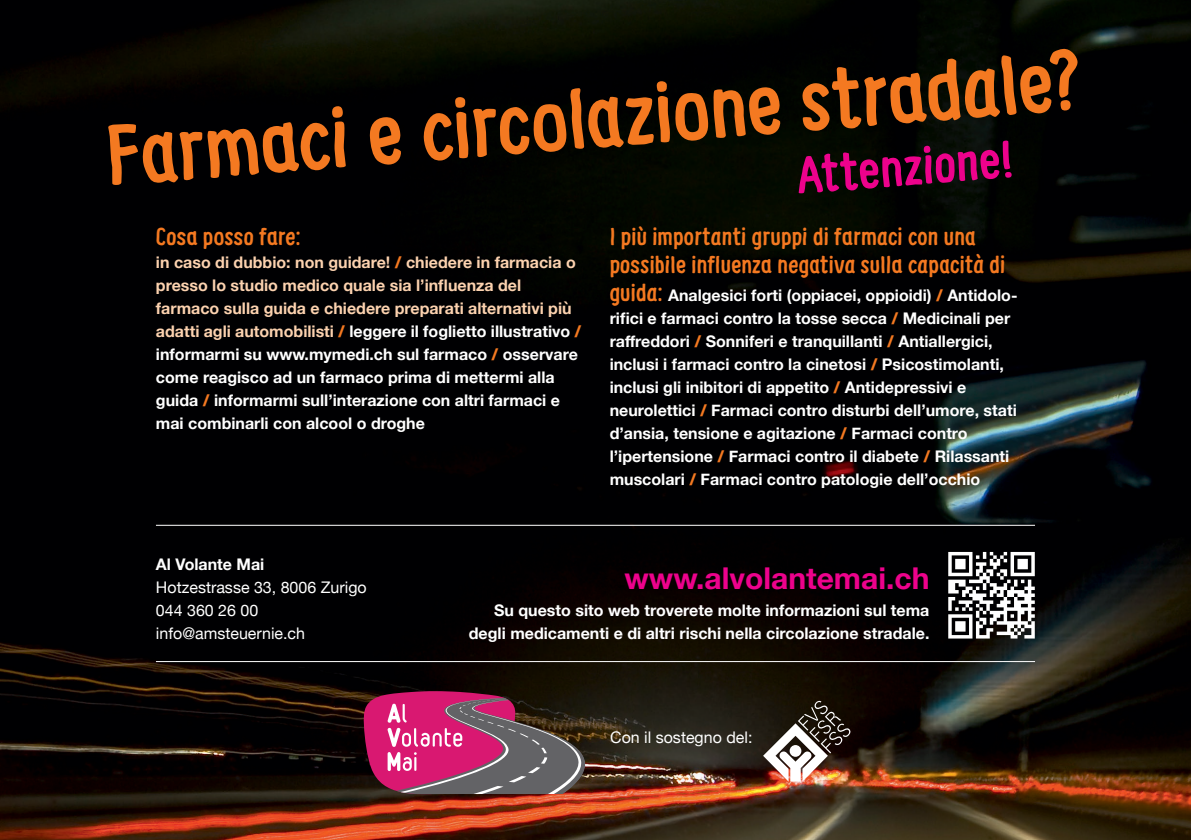
<style>
.page{position:relative;width:1191px;height:840px;background:#fff}
.page>*{position:absolute;margin:0;border:0;box-sizing:border-box;transform-origin:0 0}
.t1{font:700 84px "Supernettcn";color:#f47921}
.t2{font:700 52px "Supernettcn";color:#ed028c}
.t3{font:700 30px "Helvetica Neue";color:#ed028c}
.t4{font:700 24px/28px "Supernettcn";letter-spacing:.01em;color:#f47921}
.t5{font:700 16px/23px "Helvetica Neue";color:#fff}
.t6{font:16px/23px "Helvetica Neue";color:#fff}
.s1{color:#fcd2af}
.s2{font-weight:900;color:#f47921}
.s3{font-family:"Supernettcn";font-size:24px;color:#f47921}
</style>
<div class="page">
<img style="left:0;top:0;width:1191px;height:839px">
<svg style="left:948px;top:551px;width:86px;height:87px"></svg>
<hr style="left:156px;top:524px;width:879px;height:1px;background:#fff">
<hr style="left:156px;top:660px;width:879px;height:1px;background:#fff">
<svg style="left:364px;top:690px;width:221px;height:103px;background:#924164"></svg>
<img style="left:763px;top:700px;width:87px;height:81px">
<svg style="left:789px;top:744px;width:12px;height:12px"></svg>
<h1 class="t1" style="left:101px;top:104px;width:979px;rotate:-5deg">Farmaci e circolazione stradale?</h1>
<h2 class="t2" style="left:794px;top:140px;width:219px;rotate:-4deg">Attenzione!</h2>
<h3 class="t4" style="left:156px;top:221px;width:146px">Cosa posso fare:</h3>
<p class="t5" style="left:156px;top:251px;width:427px"><span class="s1">in caso di dubbio: non guidare!</span> <span class="s2">/</span> <span class="s1">chiedere in farmacia o presso lo studio medico quale sia l’influenza del farmaco sulla guida e chiedere preparati alternativi più adatti agli automobilisti</span> <span class="s2">/</span> leggere il foglietto illustrativo <span class="s2">/ </span>informarmi su www.mymedi.ch sul farmaco <span class="s2">/</span> osservare come reagisco ad un farmaco prima di mettermi alla guida <span class="s2">/</span> informarmi sull’interazione con altri farmaci e mai combinarli con alcool o droghe</p>
<h3 class="t4" style="left:609px;top:221px;width:397px">I più importanti gruppi di farmaci con una possibile influenza negativa sulla capacità di</h3>
<p class="t5" style="left:609px;top:284px;width:409px"><span class="s3">guida:</span> Analgesici forti (oppiacei, oppioidi) <span class="s2">/</span> Antidolo&shy;rifici e farmaci contro la tosse secca <span class="s2">/</span> Medicinali per raffreddori <span class="s2">/</span> Sonniferi e tranquillanti <span class="s2">/</span> Antiallergici, inclusi i farmaci contro la cinetosi <span class="s2">/</span> Psicostimolanti, inclusi gli inibitori di appetito <span class="s2">/</span> Antidepressivi e neurolettici <span class="s2">/</span> Farmaci contro disturbi dell’umore, stati d’ansia, tensione e agitazione <span class="s2">/</span> Farmaci contro l’ipertensione <span class="s2">/</span> Farmaci contro il diabete <span class="s2">/</span> Rilassanti muscolari <span class="s2">/</span> Farmaci contro patologie dell’occhio</p>
<p class="t5" style="left:156px;top:552px;width:110px">Al Volante Mai</p>
<p class="t6" style="left:156px;top:576px;width:212px">Hotzestrasse 33, 8006 Zurigo<br>044 360 26 00 info@amsteuernie.ch</p>
<h3 class="t3" style="left:624px;top:554px;width:306px">www.alvolantemai.ch</h3>
<p class="t5" style="left:469px;top:598px;width:462px;text-align:right">Su questo sito web troverete molte informazioni sul tema degli medicamenti e di altri rischi nella circolazione stradale.</p>
<p class="t6" style="left:610px;top:726px;width:144px">Con il sostegno del:</p>
</div>
